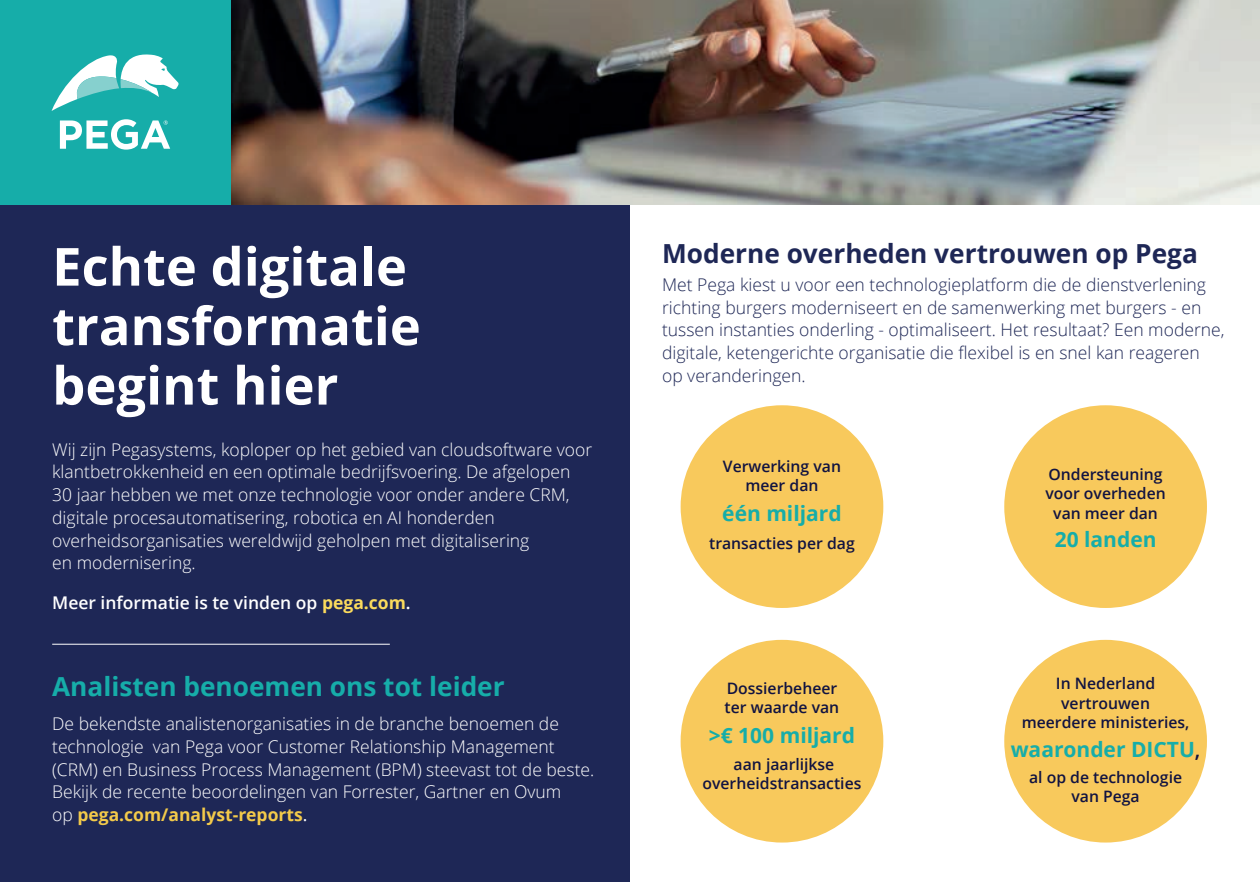
<style>
.page{position:relative;width:1260px;height:882px;background:#fff}
.page>*{position:absolute;margin:0;border:0;box-sizing:border-box;transform-origin:0 0}
.t1{font:700 52.5px/59.5px "Open Sans";color:#fff}
.t2{font:700 26.25px "Open Sans";color:#1e2756}
.t3{font:700 26.25px "Open Sans";color:#16ada9}
.t4{font:700 21px "Open Sans";color:#16ada9}
.t5{font:300 17.5px/22.8px "Open Sans";color:#fff}
.t6{font:300 17.5px/22.8px "Open Sans";color:#1e2756}
.t7{font:600 17.5px "Open Sans";color:#fff}
.t8{font:600 15.75px/19.2px "Open Sans";color:#111341;text-align:center}
.s1{font-weight:700;color:#fbdb5d}
.s2{font-weight:700;color:#f3ca4a}
.s3{font-weight:400}
.s4{font-weight:600;color:#111341}
</style>
<div class="page">
<div style="left:0;top:179px;width:630px;height:703px;background:#1e2756"></div>
<img style="left:230px;top:0;width:1030px;height:204px">
<div style="left:0;top:0;width:230px;height:204px;background:#16ada9"></div>
<svg style="left:52px;top:54px;width:127px;height:57px"></svg>
<svg style="left:60px;top:119px;width:110px;height:31px"></svg>
<hr style="left:52px;top:644px;width:338px;height:1px;background:#fff">
<div style="left:681px;top:405px;width:202px;height:203px;background:#f8c95c;border-radius:50%"></div>
<div style="left:681px;top:640px;width:202px;height:203px;background:#f8c95c;border-radius:50%"></div>
<div style="left:1004px;top:405px;width:203px;height:203px;background:#f8c95c;border-radius:50%"></div>
<div style="left:1004px;top:640px;width:203px;height:203px;background:#f8c95c;border-radius:50%"></div>
<h1 class="t1" style="left:52px;top:236px;width:370px">Echte digitale transformatie begint hier</h1>
<p class="t5" style="left:52px;top:438px;width:542px">Wij zijn Pegasystems, koploper op het gebied van cloudsoftware voor klantbetrokkenheid en een optimale bedrijfsvoering. De afgelopen 30 jaar hebben we met onze technologie voor onder andere CRM, digitale procesautomatisering, robotica en AI honderden overheidsorganisaties wereldwijd geholpen met digitalisering<br>en modernisering.</p>
<p class="t7" style="left:52px;top:590px;width:360px">Meer informatie is te vinden op <span class="s1">pega.com</span>.</p>
<h2 class="t3" style="left:52px;top:668px;width:454px">Analisten benoemen ons tot leider</h2>
<p class="t5" style="left:52px;top:712px;width:544px">De bekendste analistenorganisaties in de branche benoemen de technologie van Pega voor Customer Relationship Management (CRM) en Business Process Management (BPM) steevast tot de beste.<br>Bekijk de recente beoordelingen van Forrester, Gartner en Ovum<br>op <span class="s2">pega.com/analyst-reports</span><span class="s3">.</span></p>
<h2 class="t2" style="left:662px;top:235px;width:537px">Moderne overheden vertrouwen op Pega</h2>
<p class="t6" style="left:662px;top:273px;width:564px">Met Pega kiest u voor een technologieplatform die de dienstverlening richting burgers moderniseert en de samenwerking met burgers - en tussen instanties onderling - optimaliseert. Het resultaat? Een moderne, digitale, ketengerichte organisatie die flexibel is en snel kan reageren op veranderingen.</p>
<p class="t8" style="left:723px;top:456px;width:120px">Verwerking van meer dan</p>
<p class="t4" style="left:722px;top:499px;width:121px">één miljard</p>
<p class="t8" style="left:709px;top:533px;width:147px">transacties per dag</p>
<p class="t8" style="left:725px;top:678px;width:116px;text-align:left">Dossierbeheer ter waarde van</p>
<p class="t4" style="left:709px;top:721px;width:148px">&gt;€ 100 miljard</p>
<p class="t8" style="left:703px;top:754px;width:160px">aan jaarlijkse overheidstransacties</p>
<p class="t8" style="left:1045px;top:465px;width:122px">Ondersteuning voor overheden van meer dan</p>
<p class="t4" style="left:1055px;top:525px;width:103px">20 landen</p>
<p class="t8" style="left:1022px;top:674px;width:169px">In Nederland vertrouwen<br>meerdere ministeries,</p>
<p class="t4" style="left:1011px;top:734px;width:191px">waaronder DICTU<span class="s4">,</span></p>
<p class="t8" style="left:1029px;top:767px;width:155px">al op de technologie van Pega</p>
</div>
